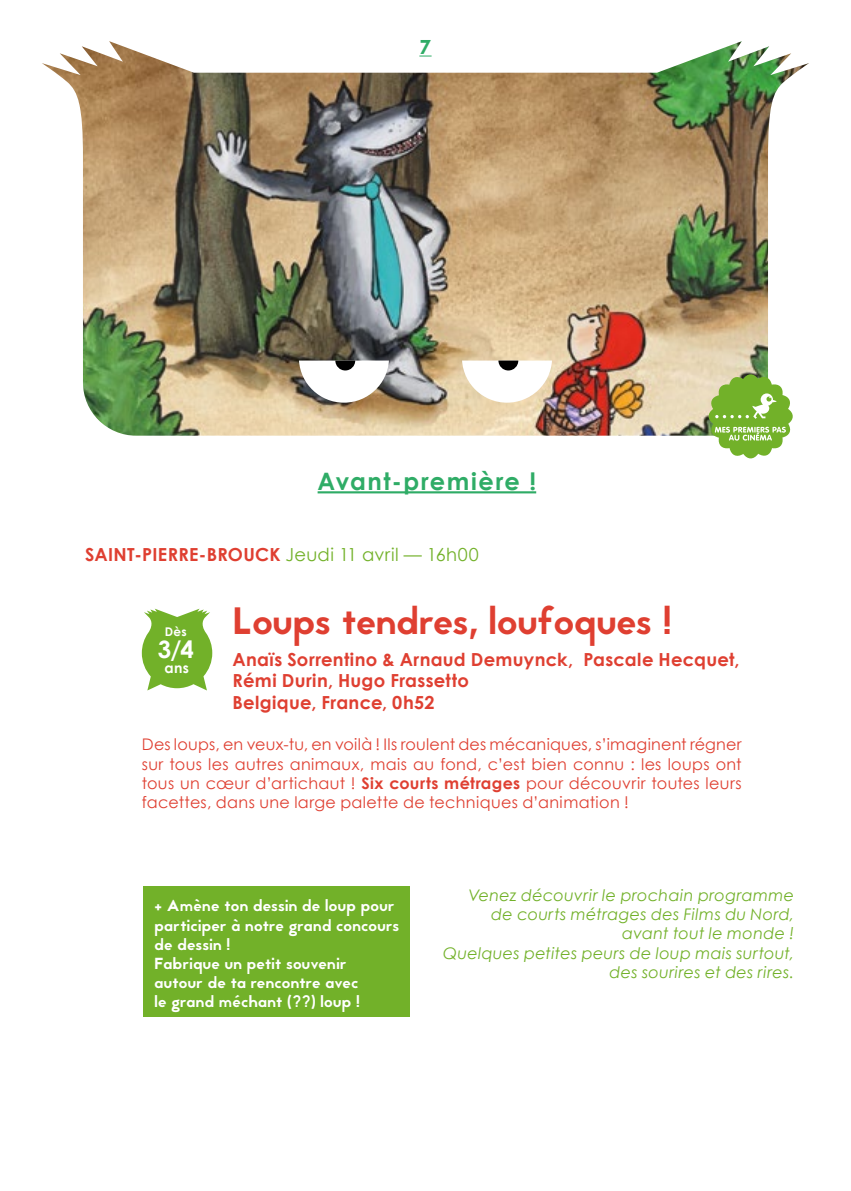
<style>
.page{position:relative;width:851px;height:1191px;background:#fff}
.page>*{position:absolute;margin:0;border:0;box-sizing:border-box;transform-origin:0 0}
.t1{font:38px "Jaapokki";letter-spacing:-.005em;color:#df3f31}
.t2{font:700 24px "Century Gothic";letter-spacing:.065em;color:#2fac66}
.t3{font:700 24px "Century Gothic";color:#fff}
.t4{font:20px "Jaapokki";color:#2fac66}
.t5{font:700 18px/21.8px "Century Gothic";letter-spacing:.015em;color:#df3f31}
.t6{font:16px/19.2px "Century Gothic";letter-spacing:.02em;color:#df3f31;text-align:justify}
.t7{font:italic 16px/19.2px "Century Gothic";letter-spacing:.02em;color:#72b129;text-align:right}
.t8{font:16px/19.2px "Jaapokki";letter-spacing:.015em;color:#fff}
.t9{font:700 14px "Century Gothic";color:#fff}
.t10{font:700 12px "Century Gothic";color:#fff}
.s1{font-weight:400;color:#72b129}
.s2{font-weight:700}
</style>
<div class="page">
<img style="left:42px;top:41px;width:767px;height:395px">
<svg style="left:142px;top:608px;width:70px;height:82px"></svg>
<svg style="left:419px;top:56px;width:12px;height:1px"></svg>
<svg style="left:462px;top:360px;width:90px;height:43px"></svg>
<svg style="left:299px;top:360px;width:90px;height:43px"></svg>
<hr style="left:317px;top:491px;width:219px;height:2px;background:#2fac66">
<svg style="left:707px;top:373px;width:87px;height:86px"></svg>
<div style="left:143px;top:886px;width:266px;height:130px;background:#72b129"></div>
<p class="t4" style="left:419px;top:33px;width:14px">7</p>
<h2 class="t2" style="left:317px;top:466px;width:220px">Avant-première !</h2>
<p class="t5" style="left:85px;top:543px;width:395px">SAINT-PIERRE-BROUCK <span class="s1">Jeudi 11 avril — 16h00</span></p>
<h1 class="t1" style="left:232px;top:594px;width:440px">Loups tendres, loufoques !</h1>
<p class="t5" style="left:232px;top:647px;width:508px">Anaïs Sorrentino &amp; Arnaud Demuynck, Pascale Hecquet,<br>Rémi Durin, Hugo Frassetto<br>Belgique, France, 0h52</p>
<p class="t6" style="left:142px;top:734px;width:601px">Des loups, en veux-tu, en voilà ! Ils roulent des mécaniques, s’imaginent régner sur tous les autres animaux, mais au fond, c’est bien connu : les loups ont tous un cœur d’artichaut ! <span class="s2">Six courts métrages</span> pour découvrir toutes leurs facettes, dans une large palette de techniques d’animation !</p>
<p class="t10" style="left:165px;top:624px;width:23px">Dès</p>
<h2 class="t3" style="left:158px;top:634px;width:37px">3/4</h2>
<p class="t9" style="left:164px;top:659px;width:26px">ans</p>
<p class="t8" style="left:154px;top:896px;width:246px">+ Amène ton dessin de loup pour participer à notre grand concours de dessin !<br>Fabrique un petit souvenir autour de ta rencontre avec<br>le grand méchant (??) loup !</p>
<p class="t7" style="left:443px;top:885px;width:352px">Venez découvrir le prochain programme de courts métrages des Films du Nord, avant tout le monde !<br>Quelques petites peurs de loup mais surtout, des sourires et des rires.</p>
</div>
